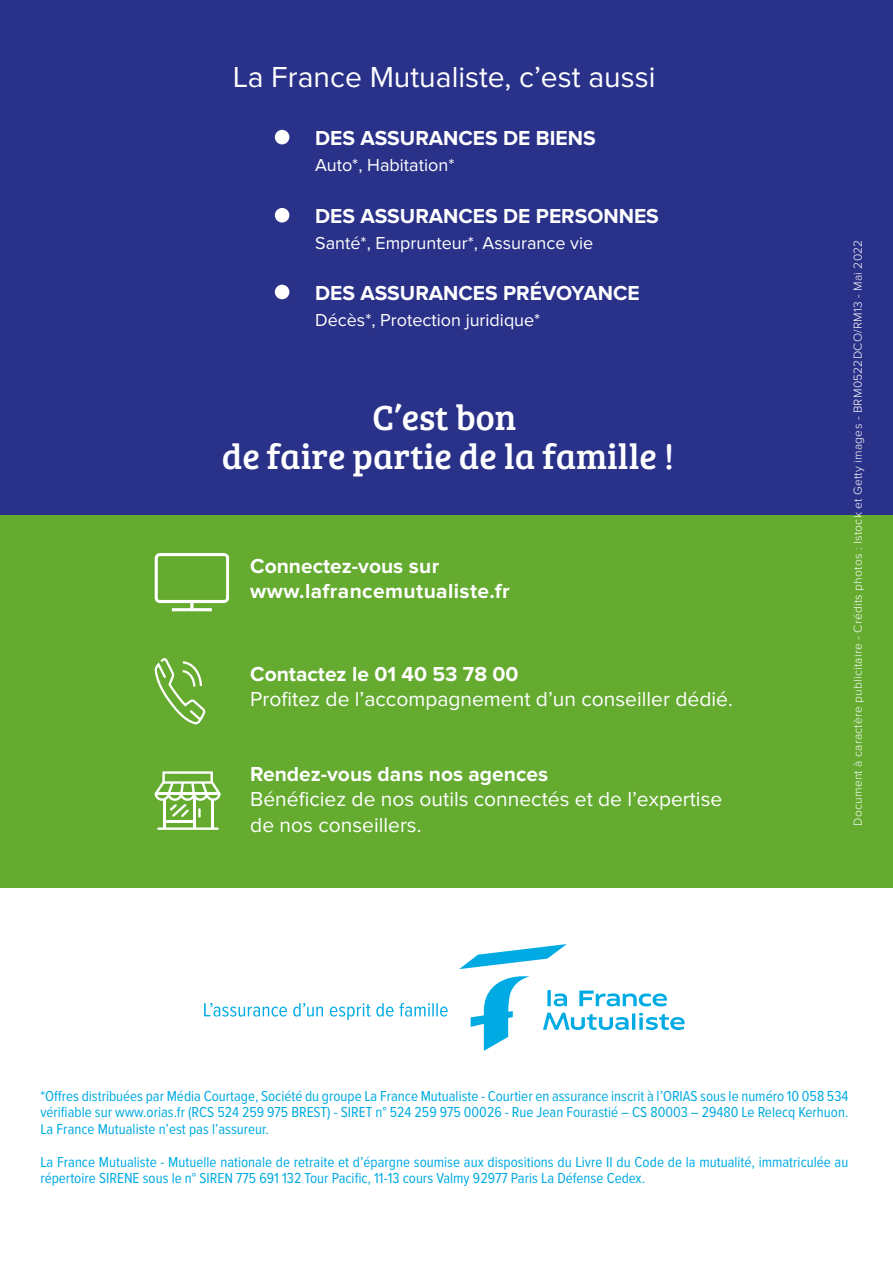
<style>
.page{position:relative;width:893px;height:1263px;background:#fff}
.page>*{position:absolute;margin:0;border:0;box-sizing:border-box;transform-origin:0 0}
.t1{font:36px/39px "Bree Serif";color:#fff;text-align:center}
.t2{font:30px "Proxima Nova";color:#fff}
.t3{font:700 21px "Proxima Nova";color:#fff}
.t4{font:21px/25.2px "Proxima Nova";color:#fff}
.t5{font:700 21px/25.2px "Proxima Nova";letter-spacing:.02em;color:#fff}
.t6{font:18px "Proxima Nova";color:#fff}
.t7{font:15px/16.5px "Proxima Nova Cond";color:#00abe4;text-align:justify}
.t8{font:300 12px "Proxima Nova";letter-spacing:.02em;color:#fff}
</style>
<div class="page">
<svg style="left:459px;top:944px;width:226px;height:107px"></svg>
<svg style="left:204px;top:1003px;width:244px;height:17px"></svg>
<div style="left:0;top:0;width:893px;height:778px;background:#2a3189"></div>
<div style="left:0;top:515px;width:893px;height:373px;background:#64ab30"></div>
<div style="left:275px;top:130px;width:14px;height:14px;background:#fff;border-radius:50%"></div>
<div style="left:275px;top:208px;width:14px;height:14px;background:#fff;border-radius:50%"></div>
<div style="left:275px;top:285px;width:14px;height:14px;background:#fff;border-radius:50%"></div>
<svg style="left:155px;top:771px;width:66px;height:59px"></svg>
<svg style="left:155px;top:553px;width:74px;height:58px"></svg>
<svg style="left:154px;top:659px;width:52px;height:66px"></svg>
<h2 class="t2" style="left:233px;top:64px;width:424px">La France Mutualiste, c’est aussi</h2>
<h3 class="t3" style="left:315px;top:128px;width:282px">DES ASSURANCES DE BIENS</h3>
<p class="t6" style="left:315px;top:157px;width:141px">Auto*, Habitation*</p>
<h3 class="t3" style="left:315px;top:206px;width:345px">DES ASSURANCES DE PERSONNES</h3>
<p class="t6" style="left:315px;top:235px;width:280px">Santé*, Emprunteur*, Assurance vie</p>
<h3 class="t3" style="left:315px;top:284px;width:326px">DES ASSURANCES PRÉVOYANCE</h3>
<p class="t6" style="left:315px;top:312px;width:226px">Décès*, Protection juridique*</p>
<h1 class="t1" style="left:222px;top:396px;width:454px">C’est bon<br>de faire partie de la famille !</h1>
<h3 class="t5" style="left:250px;top:554px;width:261px">Connectez-vous sur www.lafrancemutualiste.fr</h3>
<h3 class="t3" style="left:250px;top:664px;width:270px">Contactez le 01 40 53 78 00</h3>
<h3 class="t4" style="left:250px;top:687px;width:484px">Profitez de l’accompagnement d’un conseiller dédié.</h3>
<h3 class="t3" style="left:250px;top:765px;width:299px">Rendez-vous dans nos agences</h3>
<h3 class="t4" style="left:250px;top:788px;width:473px">Bénéficiez de nos outils connectés et de l’expertise de nos conseillers.</h3>
<p class="t8" style="left:851px;top:826px;width:587px;rotate:-90deg">Document à caractère publicitaire - Crédits photos : Istock et Getty images - BRM0522DCO/RM13 - Mai 2022</p>
<p class="t7" style="left:40px;top:1087px;width:810px">*Offres distribuées par Média Courtage, Société du groupe La France Mutualiste - Courtier en assurance inscrit à l’ORIAS sous le numéro 10 058 534 vérifiable sur www.orias.fr (RCS 524 259 975 BREST) - SIRET n° 524 259 975 00026 - Rue Jean Fourastié – CS 80003 – 29480 Le Relecq Kerhuon.<br>La France Mutualiste n’est pas l’assureur.</p>
<p class="t7" style="left:40px;top:1153px;width:809px">La France Mutualiste - Mutuelle nationale de retraite et d’épargne soumise aux dispositions du Livre II du Code de la mutualité, immatriculée au répertoire SIRENE sous le n° SIREN 775 691 132 Tour Pacific, 11-13 cours Valmy 92977 Paris La Défense Cedex.</p>
</div>
